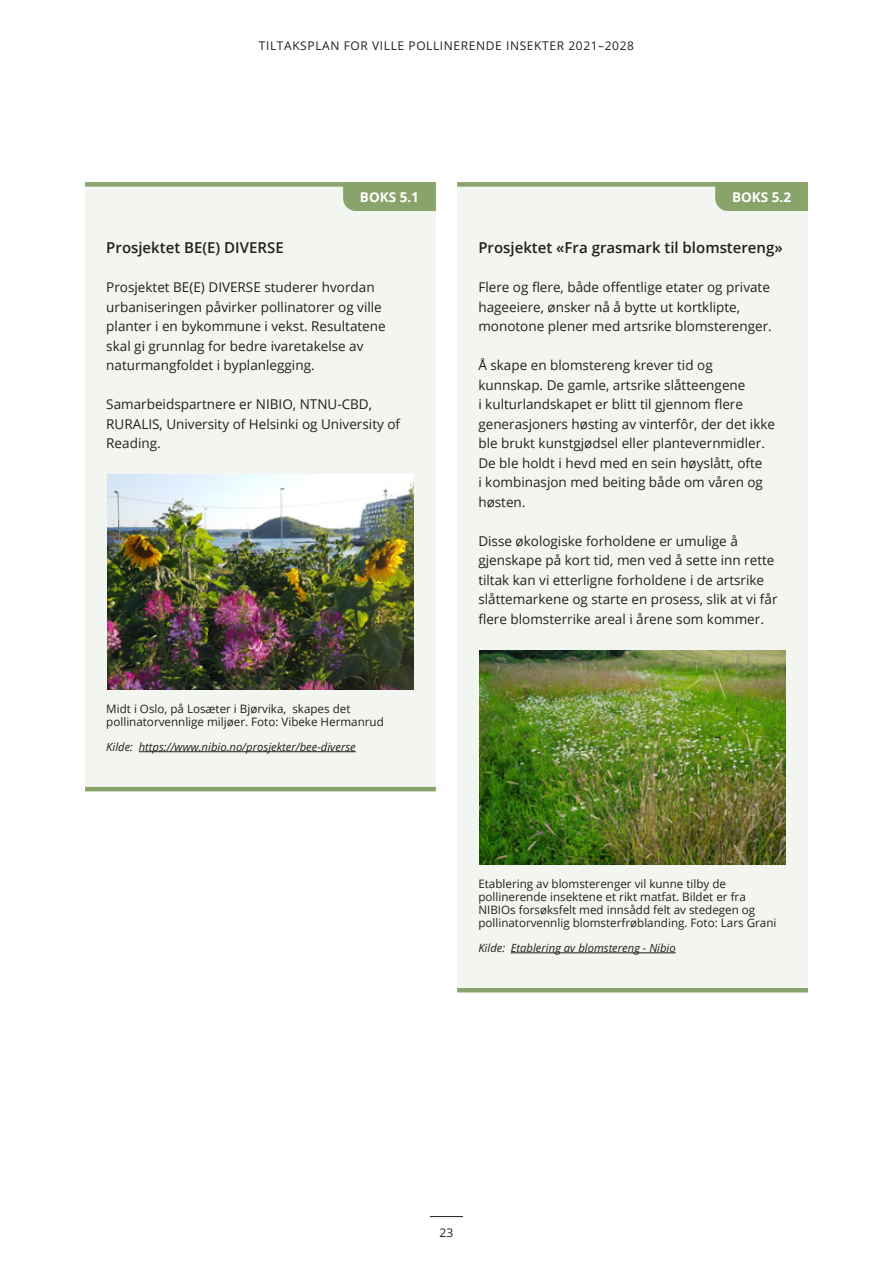
<style>
.page{position:relative;width:893px;height:1263px;background:#fff}
.page>*{position:absolute;margin:0;border:0;box-sizing:border-box;transform-origin:0 0}
.t1{font:600 15px "Open Sans";color:#231f20}
.t2{font:13.5px/19.5px "Open Sans";color:#231f20}
.H1_Tiltaksbeskrivels{font:700 13.5px "Open Sans";color:#fff}
.t3{font:12px "Open Sans";letter-spacing:.05em;color:#231f20}
.figur-tittel{font:11.7px/12.8px "Open Sans";color:#231f20}
.Kilde{font:italic 11.25px "Open Sans";color:#231f20}
</style>
<div class="page">
<hr style="left:430px;top:1216px;width:33px;height:1px;background:#231f20">
<div style="left:85px;top:184px;width:351px;height:605px;background:#f3f6f0"></div>
<div style="left:85px;top:182px;width:351px;height:5px;background:#89a46b"></div>
<hr style="left:85px;top:787px;width:351px;height:4px;background:#89a46b">
<hr style="left:139px;top:751px;width:217px;height:1px;background:#231f20">
<div style="left:343px;top:187px;width:93px;height:24px;background:#89a46b"></div>
<div style="left:457px;top:184px;width:351px;height:806px;background:#f3f6f0"></div>
<div style="left:457px;top:182px;width:351px;height:5px;background:#89a46b"></div>
<hr style="left:457px;top:988px;width:351px;height:4px;background:#89a46b">
<hr style="left:511px;top:952px;width:165px;height:1px;background:#231f20">
<div style="left:715px;top:187px;width:93px;height:24px;background:#89a46b"></div>
<img style="left:107px;top:475px;width:307px;height:214px">
<img style="left:479px;top:650px;width:307px;height:215px">
<p class="t3" style="left:259px;top:38px;width:377px">TILTAKSPLAN FOR VILLE POLLINERENDE INSEKTER 2021–2028</p>
<p class="H1_Tiltaksbeskrivels" style="left:360px;top:188px;width:60px">BOKS 5.1</p>
<p class="H1_Tiltaksbeskrivels" style="left:732px;top:188px;width:60px">BOKS 5.2</p>
<p class="t1" style="left:106px;top:237px;width:179px">Prosjektet BE(E) DIVERSE</p>
<p class="t2" style="left:106px;top:277px;width:281px">Prosjektet BE(E) DIVERSE studerer hvordan urbaniseringen påvirker pollinatorer og ville planter i en bykommune i vekst. Resultatene skal gi grunnlag for bedre ivaretakelse av naturmangfoldet i byplanlegging.</p>
<p class="t2" style="left:106px;top:394px;width:295px">Samarbeidspartnere er NIBIO, NTNU-CBD,<br>RURALIS, University of Helsinki og University of<br>Reading.</p>
<p class="figur-tittel" style="left:106px;top:702px;width:279px">Midt i Oslo, på Losæter i Bjørvika, skapes det pollinatorvennlige miljøer. Foto: Vibeke Hermanrud</p>
<p class="Kilde" style="left:106px;top:739px;width:251px">Kilde: https://www.nibio.no/prosjekter/bee-diverse</p>
<p class="t1" style="left:478px;top:237px;width:306px">Prosjektet «Fra grasmark til blomstereng»</p>
<p class="t2" style="left:478px;top:277px;width:295px">Flere og flere, både offentlige etater og private hageeiere, ønsker nå å bytte ut kortklipte, monotone plener med artsrike blomsterenger.</p>
<p class="t2" style="left:478px;top:355px;width:298px">Å skape en blomstereng krever tid og kunnskap. De gamle, artsrike slåtteengene<br>i kulturlandskapet er blitt til gjennom flere generasjoners høsting av vinterfôr, der det ikke ble brukt kunstgjødsel eller plantevernmidler.<br>De ble holdt i hevd med en sein høyslått, ofte<br>i kombinasjon med beiting både om våren og høsten.</p>
<p class="t2" style="left:478px;top:531px;width:301px">Disse økologiske forholdene er umulige å gjenskape på kort tid, men ved å sette inn rette tiltak kan vi etterligne forholdene i de artsrike slåttemarkene og starte en prosess, slik at vi får flere blomsterrike areal i årene som kommer.</p>
<p class="figur-tittel" style="left:478px;top:877px;width:300px">Etablering av blomsterenger vil kunne tilby de pollinerende insektene et rikt matfat. Bildet er fra NIBIOs forsøksfelt med innsådd felt av stedegen og pollinatorvennlig blomsterfrøblanding. Foto: Lars Grani</p>
<p class="Kilde" style="left:478px;top:940px;width:199px">Kilde: Etablering av blomstereng - Nibio</p>
<p class="t3" style="left:440px;top:1225px;width:15px">23</p>
</div>
